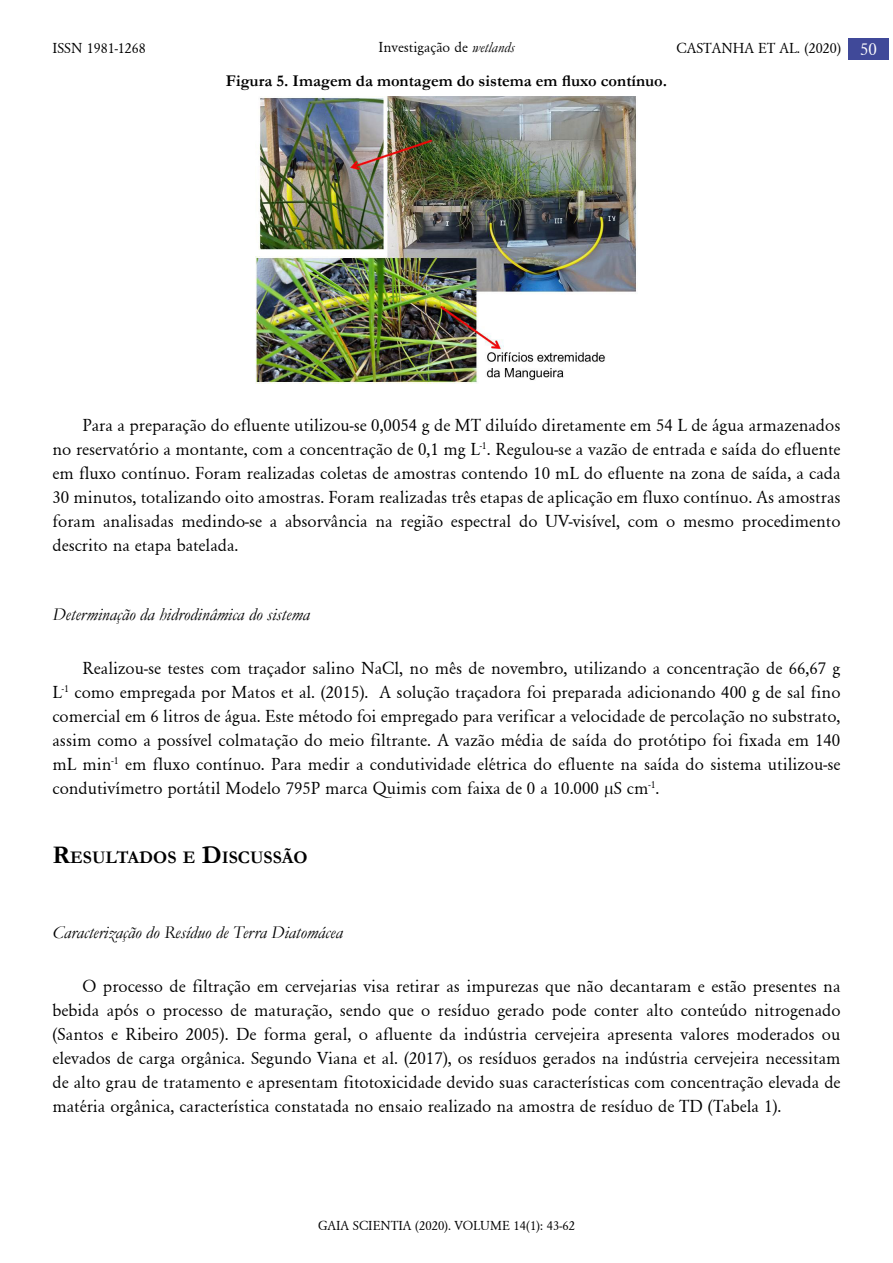
<style>
.page{position:relative;width:893px;height:1263px;background:#fff}
.page>*{position:absolute;margin:0;border:0;box-sizing:border-box;transform-origin:0 0}
.t1{font:18px/24px "Garamond";color:#000;text-align:justify}
.t2{font:italic 18px "Garamond";color:#000}
.t3{font:700 17.85px "Garamond";color:#000}
.t4{font:700 16.5px "Garamond";color:#000}
.t5{font:15px "Garamond";color:#000}
.t6{font:13.5px "Garamond";color:#000}
.s1{font-style:italic}
.s2{font-size:18px;color:#fff}
.s3{font-size:25.5px}
</style>
<div class="page">
<div style="left:848px;top:39px;width:41px;height:21px;background:#404999"></div>
<img style="left:256px;top:97px;width:380px;height:286px">
<p class="t5" style="left:378px;top:38px;width:138px">Investigação de <span class="s1">wetlands</span></p>
<p class="t4" style="left:226px;top:69px;width:443px">Figura 5. Imagem da montagem do sistema em fluxo contínuo.</p>
<p class="t5" style="left:52px;top:39px;width:95px">ISSN 1981-1268</p>
<p class="t5" style="left:677px;top:39px;width:202px">CASTANHA ET AL. (2020) <span class="s2">50</span></p>
<p class="t1" style="left:52px;top:413px;width:789px;text-indent:30px">Para a preparação do efluente utilizou-se 0,0054 g de MT diluído diretamente em 54 L de água armazenados no reservatório a montante, com a concentração de 0,1 mg L<sup>-1</sup>. Regulou-se a vazão de entrada e saída do efluente em fluxo contínuo. Foram realizadas coletas de amostras contendo 10 mL do efluente na zona de saída, a cada 30 minutos, totalizando oito amostras. Foram realizadas três etapas de aplicação em fluxo contínuo. As amostras foram analisadas medindo-se a absorvância na região espectral do UV-visível, com o mesmo procedimento descrito na etapa batelada.</p>
<p class="t2" style="left:53px;top:602px;width:259px">Determinação da hidrodinâmica do sistema</p>
<p class="t1" style="left:52px;top:656px;width:789px;text-indent:30px">Realizou-se testes com traçador salino NaCl, no mês de novembro, utilizando a concentração de 66,67 g L<sup>-1</sup> como empregada por Matos et al. (2015). A solução traçadora foi preparada adicionando 400 g de sal fino comercial em 6 litros de água. Este método foi empregado para verificar a velocidade de percolação no substrato, assim como a possível colmatação do meio filtrante. A vazão média de saída do protótipo foi fixada em 140 mL min<sup>-1</sup> em fluxo contínuo. Para medir a condutividade elétrica do efluente na saída do sistema utilizou-se condutivímetro portátil Modelo 795P marca Quimis com faixa de 0 a 10.000 µS cm<sup>-1</sup>.</p>
<p class="t3" style="left:52px;top:845px;width:257px"><span class="s3">R</span>ESULTADOS E <span class="s3">D</span>ISCUSSÃO</p>
<p class="t2" style="left:52px;top:920px;width:292px">Caracterização do Resíduo de Terra Diatomácea</p>
<p class="t1" style="left:52px;top:974px;width:790px;text-indent:30px">O processo de filtração em cervejarias visa retirar as impurezas que não decantaram e estão presentes na bebida após o processo de maturação, sendo que o resíduo gerado pode conter alto conteúdo nitrogenado (Santos e Ribeiro 2005). De forma geral, o afluente da indústria cervejeira apresenta valores moderados ou elevados de carga orgânica. Segundo Viana et al. (2017), os resíduos gerados na indústria cervejeira necessitam de alto grau de tratamento e apresentam fitotoxicidade devido suas características com concentração elevada de matéria orgânica, característica constatada no ensaio realizado na amostra de resíduo de TD (Tabela 1).</p>
<p class="t6" style="left:318px;top:1218px;width:258px">GAIA SCIENTIA (2020). VOLUME 14(1): 43-62</p>
</div>
